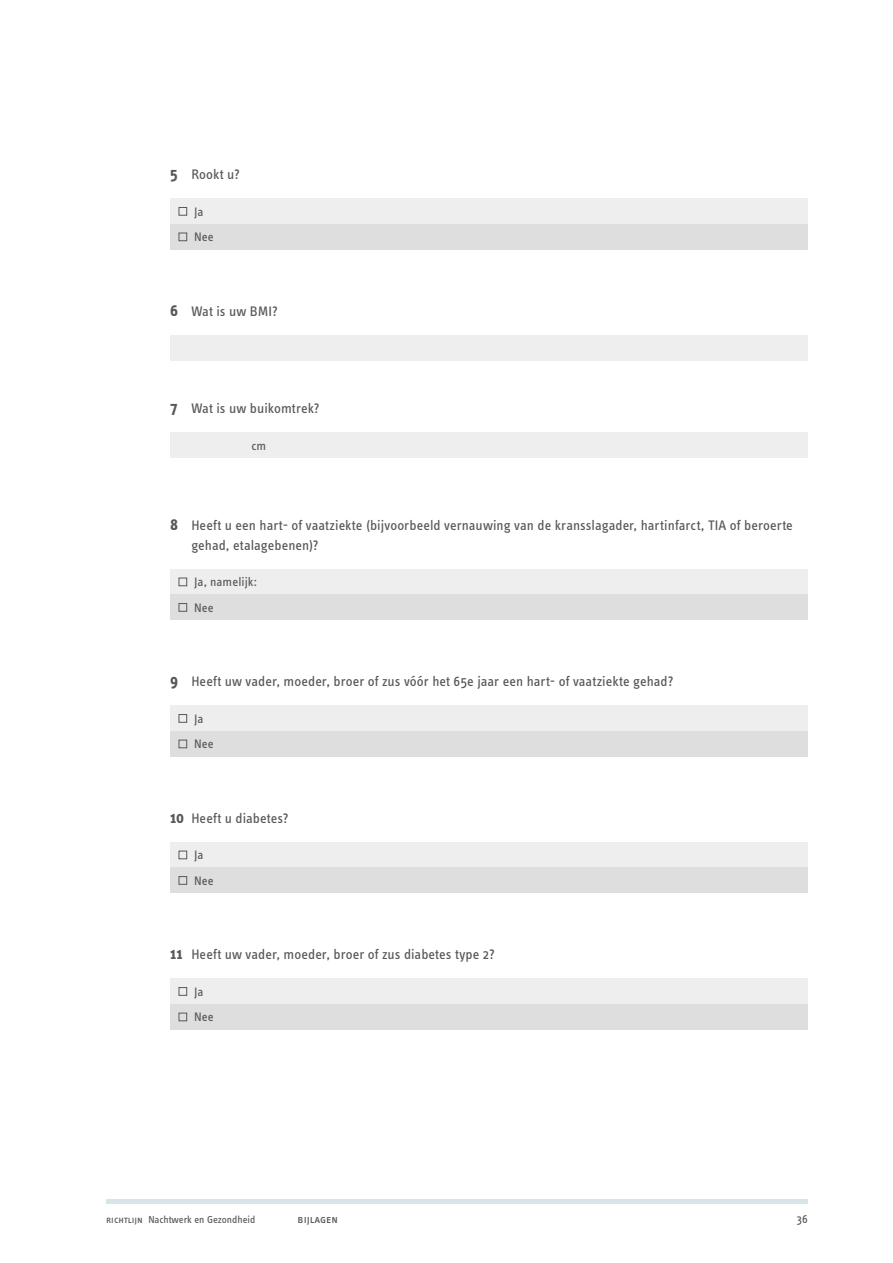
<style>
.page{position:relative;width:893px;height:1263px;background:#fff}
.page>*{position:absolute;margin:0;border:0;box-sizing:border-box;transform-origin:0 0}
.t1{font:14.25px/19.5px "Info Text";letter-spacing:.005em;color:#58585a}
.t2{font:12.75px/25.5px "Info Text";letter-spacing:.005em;color:#58585a}
.t3{font:12px "Info Text Book Caps";color:#58585a}
.t4{font:12px "Info Text";color:#58585a}
.t5{font:10.5px "Info Text";color:#58585a}
.s1{font-family:"Info Text Bold Caps";font-size:16.5px}
.s2{font-family:"Info Text Book Caps"}
</style>
<div class="page">
<hr style="left:106px;top:1199px;width:702px;height:4px;background:#d9e4e9">
<div style="left:170px;top:199px;width:638px;height:25px;background:#eeeeef"></div>
<div style="left:170px;top:224px;width:638px;height:26px;background:#dedede"></div>
<div style="left:179px;top:207px;width:8px;height:9px;border:1px solid #58585a"></div>
<div style="left:179px;top:233px;width:8px;height:8px;border:1px solid #58585a"></div>
<div style="left:170px;top:335px;width:638px;height:26px;background:#eeeeef"></div>
<div style="left:170px;top:433px;width:638px;height:25px;background:#eeeeef"></div>
<div style="left:170px;top:569px;width:638px;height:26px;background:#eeeeef"></div>
<div style="left:170px;top:595px;width:638px;height:25px;background:#dedede"></div>
<div style="left:179px;top:578px;width:8px;height:8px;border:1px solid #58585a"></div>
<div style="left:179px;top:603px;width:8px;height:9px;border:1px solid #58585a"></div>
<div style="left:170px;top:706px;width:638px;height:25px;background:#eeeeef"></div>
<div style="left:170px;top:731px;width:638px;height:26px;background:#dedede"></div>
<div style="left:179px;top:714px;width:8px;height:9px;border:1px solid #58585a"></div>
<div style="left:179px;top:740px;width:8px;height:8px;border:1px solid #58585a"></div>
<div style="left:170px;top:842px;width:638px;height:26px;background:#eeeeef"></div>
<div style="left:170px;top:868px;width:638px;height:25px;background:#dedede"></div>
<div style="left:179px;top:851px;width:8px;height:8px;border:1px solid #58585a"></div>
<div style="left:179px;top:876px;width:8px;height:9px;border:1px solid #58585a"></div>
<div style="left:170px;top:979px;width:638px;height:25px;background:#eeeeef"></div>
<div style="left:170px;top:1004px;width:638px;height:26px;background:#dedede"></div>
<div style="left:179px;top:987px;width:8px;height:9px;border:1px solid #58585a"></div>
<div style="left:179px;top:1013px;width:8px;height:8px;border:1px solid #58585a"></div>
<p class="t1" style="left:170px;top:165px;width:71px"><span class="s1">5</span> Rookt u?</p>
<p class="t2" style="left:194px;top:199px;width:21px">Ja<br>Nee</p>
<p class="t1" style="left:170px;top:301px;width:109px"><span class="s1">6</span> Wat is uw BMI?</p>
<p class="t1" style="left:170px;top:399px;width:151px"><span class="s1">7</span> Wat is uw buikomtrek?</p>
<p class="t2" style="left:251px;top:433px;width:16px">cm</p>
<p class="t1" style="left:191px;top:516px;width:603px;text-indent:-21px"><span class="s1">8</span> Heeft u een hart- of vaatziekte (bijvoorbeeld vernauwing van de kransslagader, hartinfarct, TIA of beroerte gehad, etalagebenen)?</p>
<p class="t2" style="left:194px;top:569px;width:64px">Ja, namelijk:<br>Nee</p>
<p class="t1" style="left:170px;top:672px;width:505px"><span class="s1">9</span> Heeft uw vader, moeder, broer of zus vóór het 65e jaar een hart- of vaatziekte gehad?</p>
<p class="t2" style="left:194px;top:706px;width:21px">Ja<br>Nee</p>
<p class="t1" style="left:170px;top:808px;width:120px"><span class="s1">10</span> Heeft u diabetes?</p>
<p class="t2" style="left:194px;top:842px;width:21px">Ja<br>Nee</p>
<p class="t1" style="left:170px;top:945px;width:326px"><span class="s1">11</span> Heeft uw vader, moeder, broer of zus diabetes type 2?</p>
<p class="t2" style="left:194px;top:979px;width:21px">Ja<br>Nee</p>
<p class="t5" style="left:106px;top:1213px;width:151px"><span class="s2">richtlijn</span> Nachtwerk en Gezondheid</p>
<p class="t3" style="left:298px;top:1212px;width:42px">bijlagen</p>
<p class="t4" style="left:797px;top:1212px;width:13px">36</p>
</div>
